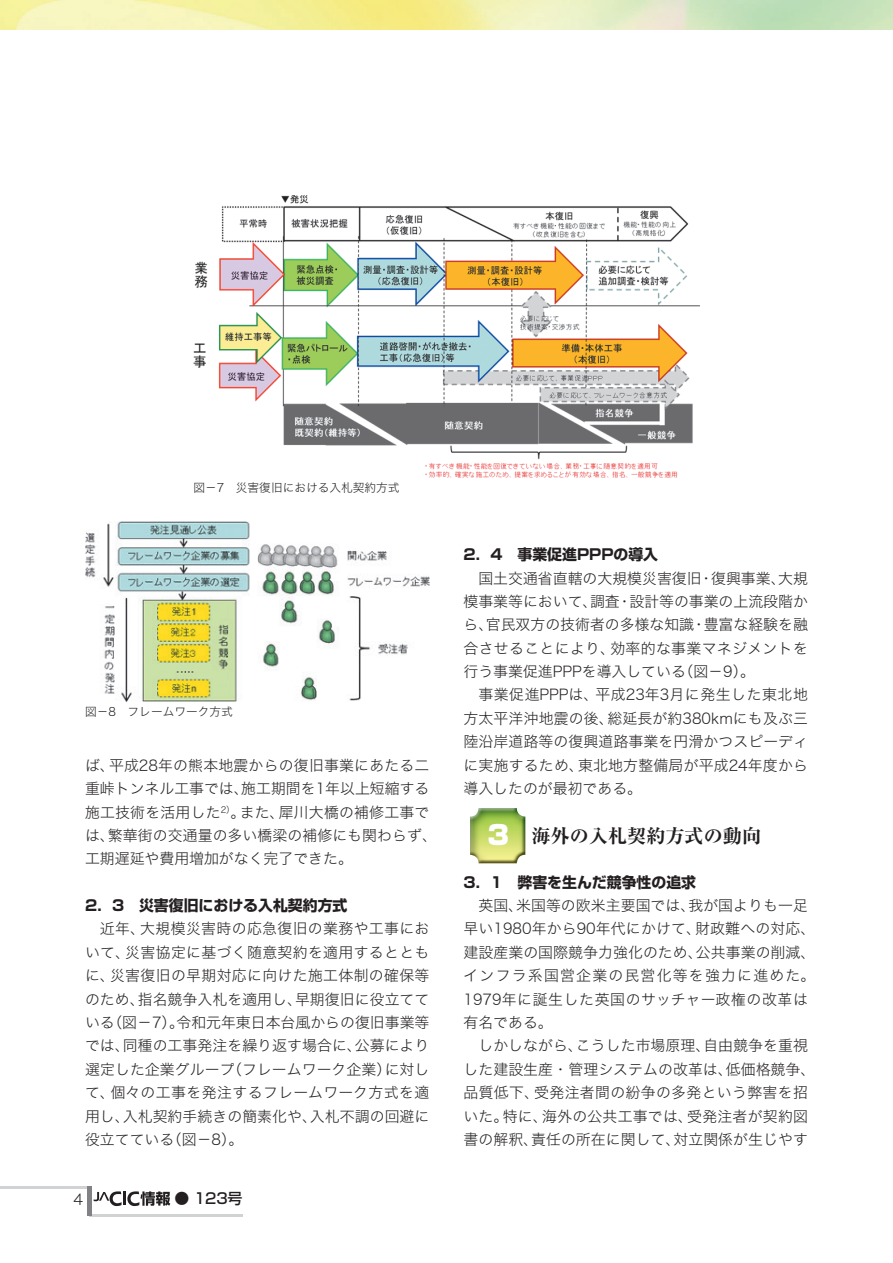
<style>
.page{position:relative;width:893px;height:1263px;background:#fff}
.page>*{position:absolute;margin:0;border:0;box-sizing:border-box;transform-origin:0 0}
.t1{font:700 expanded 19.2px "Ryumin Pr 6 N";color:#231f20}
.t2{font:14.85px/23.4px "Hira Kaku Std N W2";letter-spacing:.005em;color:#231f20;text-align:justify}
.t3{font:700 14.85px "Shin Go Pr 6 N";color:#231f20}
.t4{font:500 14.85px "Shin Go Pr 6 N";color:#231f20}
.t5{font:11.7px "Hira Kaku Std N W2";color:#231f20}
.s1{font-family:"Shin Go Pr 6 N";font-weight:900;font-stretch:normal;font-size:26.55px;color:#fff}
</style>
<div class="page">
<hr style="left:0;top:1186px;width:89px;height:2px;background:#d1d2d4">
<hr style="left:89px;top:1214px;width:153px;height:2px;background:#d1d2d4">
<hr style="left:87px;top:1186px;width:4px;height:30px;background:#808285">
<svg style="left:94px;top:1191px;width:76px;height:15px"></svg>
<img style="left:478px;top:816px;width:48px;height:48px">
<img style="left:522px;top:816px;width:3px;height:47px">
<img style="left:470px;top:808px;width:52px;height:55px">
<img style="left:193px;top:196px;width:507px;height:282px">
<img style="left:85px;top:521px;width:344px;height:181px">
<p class="t5" style="left:193px;top:479px;width:208px">図－7　災害復旧における入札契約方式</p>
<p class="t5" style="left:85px;top:703px;width:149px">図－8　フレームワーク方式</p>
<p class="t2" style="left:85px;top:753px;width:353px;text-align:left">ば、平成28年の熊本地震からの復旧事業にあたる二重峠トンネル工事では、施工期間を1年以上短縮する施工技術を活用した<sup>2）</sup>。また、犀川大橋の補修工事では、繁華街の交通量の多い橋梁の補修にも関わらず、工期遅延や費用増加がなく完了できた。</p>
<p class="t3" style="left:85px;top:894px;width:264px">2．3　災害復旧における入札契約方式</p>
<p class="t2" style="left:85px;top:917px;width:346px;text-indent:15px">近年、大規模災害時の応急復旧の業務や工事において、災害協定に基づく随意契約を適用するとともに、災害復旧の早期対応に向けた施工体制の確保等のため、指名競争入札を適用し、早期復旧に役立てている（図－7）。令和元年東日本台風からの復旧事業等では、同種の工事発注を繰り返す場合に、公募により選定した企業グループ（フレームワーク企業）に対して、個々の工事を発注するフレームワーク方式を適用し、入札契約手続きの簡素化や、入札不調の回避に役立てている（図－8）。</p>
<p class="t2" style="left:73px;top:1187px;width:11px">4</p>
<p class="t4" style="left:175px;top:1186px;width:69px">● 123号</p>
<p class="t3" style="left:463px;top:543px;width:196px">2．4　事業促進PPPの導入</p>
<p class="t2" style="left:463px;top:566px;width:346px;text-indent:15px">国土交通省直轄の大規模災害復旧・復興事業、大規模事業等において、調査・設計等の事業の上流段階から、官民双方の技術者の多様な知識・豊富な経験を融合させることにより、効率的な事業マネジメントを行う事業促進PPPを導入している（図－9）。</p>
<p class="t2" style="left:463px;top:683px;width:346px;text-indent:15px">事業促進PPPは、平成23年3月に発生した東北地方太平洋沖地震の後、総延長が約380kmにも及ぶ三陸沿岸道路等の復興道路事業を円滑かつスピーディに実施するため、東北地方整備局が平成24年度から導入したのが最初である。</p>
<p class="t1" style="left:488px;top:821px;width:275px"><span class="s1">3</span> 海外の入札契約方式の動向</p>
<p class="t3" style="left:463px;top:870px;width:234px">3．1　弊害を生んだ競争性の追求</p>
<p class="t2" style="left:463px;top:893px;width:353px;text-align:left;text-indent:15px">英国、米国等の欧米主要国では、我が国よりも一足早い1980年から90年代にかけて、財政難への対応、建設産業の国際競争力強化のため、公共事業の削減、インフラ系国営企業の民営化等を強力に進めた。<br>1979年に誕生した英国のサッチャー政権の改革は有名である。</p>
<p class="t2" style="left:463px;top:1034px;width:353px;text-align:center">しかしながら、こうした市場原理、自由競争を重視<br>した建設生産・管理システムの改革は、低価格競争、品質低下、受発注者間の紛争の多発という弊害を招いた。特に、海外の公共工事では、受発注者が契約図書の解釈、責任の所在に関して、対立関係が生じやす</p>
</div>
